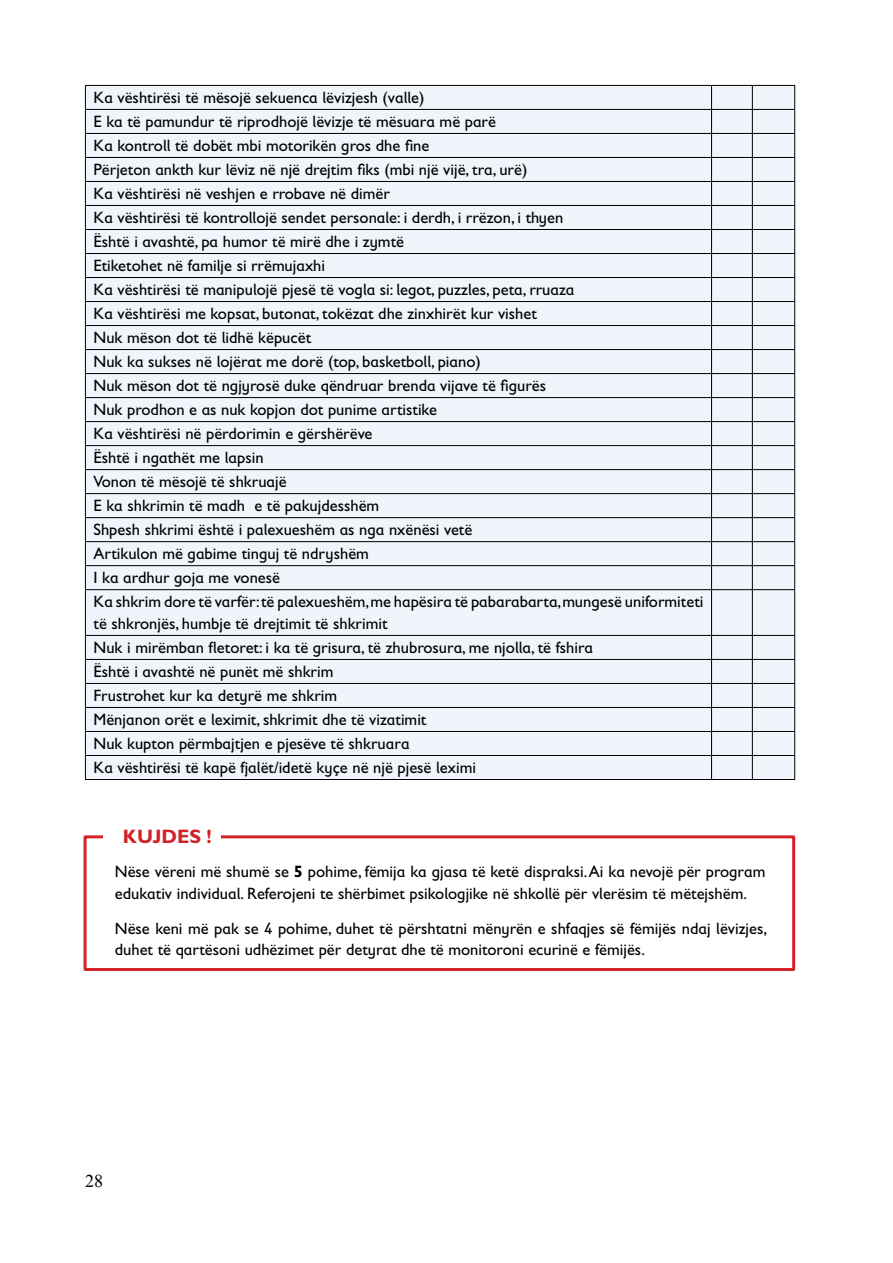
<style>
.page{position:relative;width:893px;height:1263px;background:#fff}
.page>*{position:absolute;margin:0;border:0;box-sizing:border-box;transform-origin:0 0}
.t1{font:700 19.5px "Gill Sans Infant Std";color:#d2232a}
.t2{font:18px "Times New Roman";color:#000}
.t3{font:16.5px/24px "Gill Sans Infant Std";color:#000}
.s1{font-weight:700}
</style>
<div class="page">
<div style="left:84px;top:835px;width:711px;height:136px;border:3px solid #d2232a"></div>
<div style="left:103px;top:824px;width:118px;height:23px;background:#fff"></div>
<div style="left:86px;top:86px;width:708px;height:693px;background:#eff5fb"></div>
<svg style="left:85px;top:86px;width:1px;height:503px"></svg>
<hr style="left:85px;top:590px;width:1px;height:45px;background:#000">
<svg style="left:85px;top:636px;width:1px;height:143px"></svg>
<hr style="left:85px;top:85px;width:626px;height:1px;background:#000">
<hr style="left:711px;top:85px;width:41px;height:1px;background:#000">
<hr style="left:752px;top:85px;width:43px;height:1px;background:#000">
<hr style="left:85px;top:109px;width:626px;height:1px;background:#000">
<hr style="left:711px;top:109px;width:41px;height:1px;background:#000">
<hr style="left:752px;top:109px;width:43px;height:1px;background:#000">
<hr style="left:85px;top:133px;width:626px;height:1px;background:#000">
<hr style="left:711px;top:133px;width:41px;height:1px;background:#000">
<hr style="left:752px;top:133px;width:43px;height:1px;background:#000">
<hr style="left:85px;top:157px;width:626px;height:1px;background:#000">
<hr style="left:711px;top:157px;width:41px;height:1px;background:#000">
<hr style="left:752px;top:157px;width:43px;height:1px;background:#000">
<hr style="left:85px;top:181px;width:626px;height:1px;background:#000">
<hr style="left:711px;top:181px;width:41px;height:1px;background:#000">
<hr style="left:752px;top:181px;width:43px;height:1px;background:#000">
<hr style="left:85px;top:205px;width:626px;height:1px;background:#000">
<hr style="left:711px;top:205px;width:41px;height:1px;background:#000">
<hr style="left:752px;top:205px;width:43px;height:1px;background:#000">
<hr style="left:85px;top:229px;width:626px;height:1px;background:#000">
<hr style="left:711px;top:229px;width:41px;height:1px;background:#000">
<hr style="left:752px;top:229px;width:43px;height:1px;background:#000">
<hr style="left:85px;top:253px;width:626px;height:1px;background:#000">
<hr style="left:711px;top:253px;width:41px;height:1px;background:#000">
<hr style="left:752px;top:253px;width:43px;height:1px;background:#000">
<hr style="left:85px;top:277px;width:626px;height:1px;background:#000">
<hr style="left:711px;top:277px;width:41px;height:1px;background:#000">
<hr style="left:752px;top:277px;width:43px;height:1px;background:#000">
<hr style="left:85px;top:301px;width:626px;height:1px;background:#000">
<hr style="left:711px;top:301px;width:41px;height:1px;background:#000">
<hr style="left:752px;top:301px;width:43px;height:1px;background:#000">
<hr style="left:85px;top:325px;width:626px;height:1px;background:#000">
<hr style="left:711px;top:325px;width:41px;height:1px;background:#000">
<hr style="left:752px;top:325px;width:43px;height:1px;background:#000">
<hr style="left:85px;top:349px;width:626px;height:1px;background:#000">
<hr style="left:711px;top:349px;width:41px;height:1px;background:#000">
<hr style="left:752px;top:349px;width:43px;height:1px;background:#000">
<hr style="left:85px;top:373px;width:626px;height:1px;background:#000">
<hr style="left:711px;top:373px;width:41px;height:1px;background:#000">
<hr style="left:752px;top:373px;width:43px;height:1px;background:#000">
<hr style="left:85px;top:397px;width:626px;height:1px;background:#000">
<hr style="left:711px;top:397px;width:41px;height:1px;background:#000">
<hr style="left:752px;top:397px;width:43px;height:1px;background:#000">
<hr style="left:85px;top:421px;width:626px;height:1px;background:#000">
<hr style="left:711px;top:421px;width:41px;height:1px;background:#000">
<hr style="left:752px;top:421px;width:43px;height:1px;background:#000">
<hr style="left:85px;top:445px;width:626px;height:1px;background:#000">
<hr style="left:711px;top:445px;width:41px;height:1px;background:#000">
<hr style="left:752px;top:445px;width:43px;height:1px;background:#000">
<hr style="left:85px;top:469px;width:626px;height:1px;background:#000">
<hr style="left:711px;top:469px;width:41px;height:1px;background:#000">
<hr style="left:752px;top:469px;width:43px;height:1px;background:#000">
<hr style="left:85px;top:493px;width:626px;height:1px;background:#000">
<hr style="left:711px;top:493px;width:41px;height:1px;background:#000">
<hr style="left:752px;top:493px;width:43px;height:1px;background:#000">
<hr style="left:85px;top:517px;width:626px;height:1px;background:#000">
<hr style="left:711px;top:517px;width:41px;height:1px;background:#000">
<hr style="left:752px;top:517px;width:43px;height:1px;background:#000">
<hr style="left:85px;top:541px;width:626px;height:1px;background:#000">
<hr style="left:711px;top:541px;width:41px;height:1px;background:#000">
<hr style="left:752px;top:541px;width:43px;height:1px;background:#000">
<hr style="left:85px;top:565px;width:626px;height:1px;background:#000">
<hr style="left:711px;top:565px;width:41px;height:1px;background:#000">
<hr style="left:752px;top:565px;width:43px;height:1px;background:#000">
<hr style="left:85px;top:589px;width:626px;height:1px;background:#000">
<hr style="left:711px;top:589px;width:41px;height:1px;background:#000">
<hr style="left:752px;top:589px;width:43px;height:1px;background:#000">
<hr style="left:85px;top:635px;width:626px;height:1px;background:#000">
<hr style="left:711px;top:635px;width:41px;height:1px;background:#000">
<hr style="left:752px;top:635px;width:43px;height:1px;background:#000">
<hr style="left:85px;top:659px;width:626px;height:1px;background:#000">
<hr style="left:711px;top:659px;width:41px;height:1px;background:#000">
<hr style="left:752px;top:659px;width:43px;height:1px;background:#000">
<hr style="left:85px;top:683px;width:626px;height:1px;background:#000">
<hr style="left:711px;top:683px;width:41px;height:1px;background:#000">
<hr style="left:752px;top:683px;width:43px;height:1px;background:#000">
<hr style="left:85px;top:707px;width:626px;height:1px;background:#000">
<hr style="left:711px;top:707px;width:41px;height:1px;background:#000">
<hr style="left:752px;top:707px;width:43px;height:1px;background:#000">
<hr style="left:85px;top:731px;width:626px;height:1px;background:#000">
<hr style="left:711px;top:731px;width:41px;height:1px;background:#000">
<hr style="left:752px;top:731px;width:43px;height:1px;background:#000">
<hr style="left:85px;top:755px;width:626px;height:1px;background:#000">
<hr style="left:711px;top:755px;width:41px;height:1px;background:#000">
<hr style="left:752px;top:755px;width:43px;height:1px;background:#000">
<hr style="left:85px;top:779px;width:626px;height:1px;background:#000">
<hr style="left:711px;top:779px;width:41px;height:1px;background:#000">
<hr style="left:752px;top:779px;width:43px;height:1px;background:#000">
<svg style="left:711px;top:86px;width:1px;height:503px"></svg>
<svg style="left:752px;top:86px;width:1px;height:503px"></svg>
<svg style="left:794px;top:86px;width:1px;height:503px"></svg>
<hr style="left:711px;top:590px;width:1px;height:45px;background:#000">
<hr style="left:752px;top:590px;width:1px;height:45px;background:#000">
<hr style="left:794px;top:590px;width:1px;height:45px;background:#000">
<svg style="left:711px;top:636px;width:1px;height:143px"></svg>
<svg style="left:752px;top:636px;width:1px;height:143px"></svg>
<svg style="left:794px;top:636px;width:1px;height:143px"></svg>
<p class="t3" style="left:94px;top:85px;width:611px">Ka vështirësi të mësojë sekuenca lëvizjesh (valle)<br>E ka të pamundur të riprodhojë lëvizje të mësuara më parë<br>Ka kontroll të dobët mbi motorikën gros dhe fine<br>Përjeton ankth kur lëviz në një drejtim fiks (mbi një vijë, tra, urë)<br>Ka vështirësi në veshjen e rrobave në dimër<br>Ka vështirësi të kontrollojë sendet personale: i derdh, i rrëzon, i thyen<br>Është i avashtë, pa humor të mirë dhe i zymtë<br>Etiketohet në familje si rrëmujaxhi<br>Ka vështirësi të manipulojë pjesë të vogla si: legot, puzzles, peta, rruaza<br>Ka vështirësi me kopsat, butonat, tokëzat dhe zinxhirët kur vishet<br>Nuk mëson dot të lidhë këpucët<br>Nuk ka sukses në lojërat me dorë (top, basketboll, piano)<br>Nuk mëson dot të ngjyrosë duke qëndruar brenda vijave të figurës<br>Nuk prodhon e as nuk kopjon dot punime artistike<br>Ka vështirësi në përdorimin e gërshërëve<br>Është i ngathët me lapsin<br>Vonon të mësojë të shkruajë<br>E ka shkrimin të madh e të pakujdesshëm<br>Shpesh shkrimi është i palexueshëm as nga nxënësi vetë<br>Artikulon më gabime tinguj të ndryshëm<br>I ka ardhur goja me vonesë<br>Ka shkrim dore të varfër: të palexueshëm, me hapësira të pabarabarta, mungesë uniformiteti</p>
<p class="t3" style="left:94px;top:611px;width:501px">të shkronjës, humbje të drejtimit të shkrimit<br>Nuk i mirëmban fletoret: i ka të grisura, të zhubrosura, me njolla, të fshira Është i avashtë në punët më shkrim<br>Frustrohet kur ka detyrë me shkrim<br>Mënjanon orët e leximit, shkrimit dhe të vizatimit<br>Nuk kupton përmbajtjen e pjesëve të shkruara<br>Ka vështirësi të kapë fjalët/idetë kyçe në një pjesë leximi</p>
<p class="t1" style="left:123px;top:825px;width:90px">KUJDES !</p>
<p class="t3" style="left:115px;top:861px;width:652px;line-height:21.8px">Nëse vëreni më shumë se <span class="s1">5</span> pohime, fëmija ka gjasa të ketë dispraksi. Ai ka nevojë për program edukativ individual. Referojeni te shërbimet psikologjike në shkollë për vlerësim të mëtejshëm.</p>
<p class="t3" style="left:115px;top:917px;width:654px;line-height:21.8px">Nëse keni më pak se 4 pohime, duhet të përshtatni mënyrën e shfaqjes së fëmijës ndaj lëvizjes, duhet të qartësoni udhëzimet për detyrat dhe të monitoroni ecurinë e fëmijës.</p>
<p class="t2" style="left:85px;top:1169px;width:19px">28</p>
</div>
